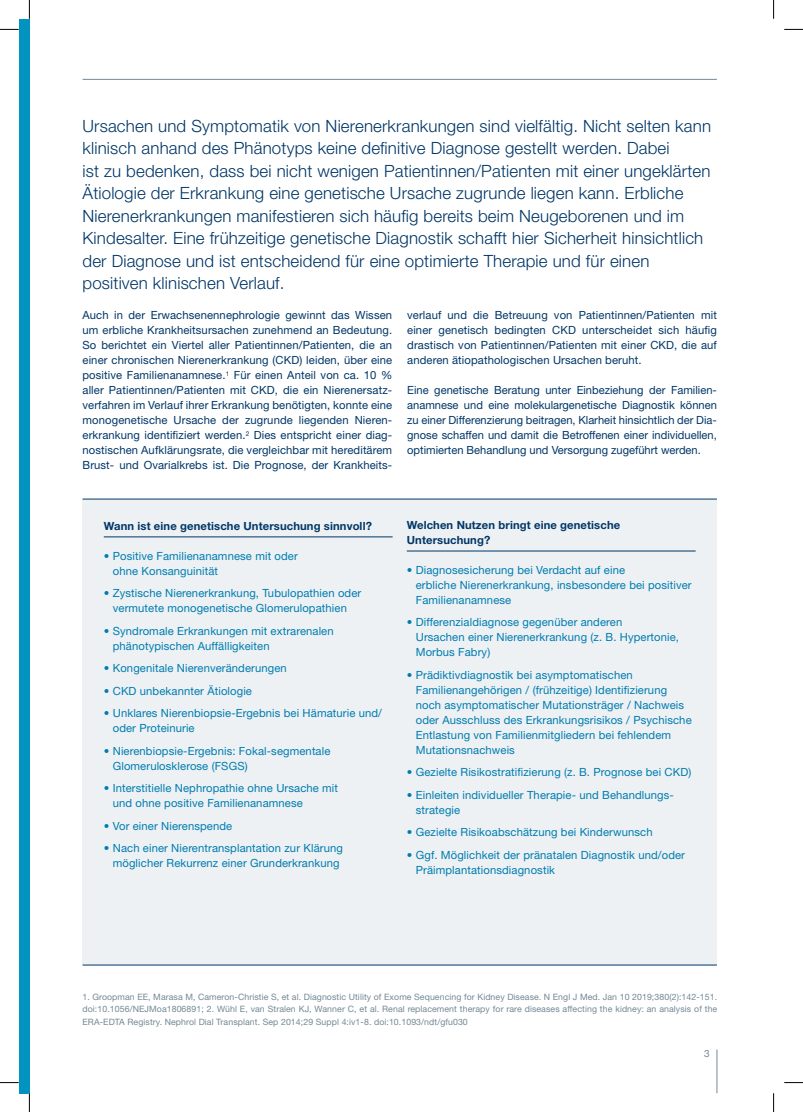
<style>
.page{position:relative;width:803px;height:1112px;background:#fff}
.page>*{position:absolute;margin:0;border:0;box-sizing:border-box;transform-origin:0 0}
.t1{font:300 16.88px/22.5px "Helvetica Neue LT Std";letter-spacing:.01em;color:#003667}
.t2{font:11.25px/15px "Helvetica Neue LT Std";letter-spacing:.01em;color:#007cb1}
.t3{font:11.25px/15px "Helvetica Neue LT Std";letter-spacing:.01em;color:#003667;text-align:justify}
.t4{font:700 11.25px/15px "Helvetica Neue LT Std";letter-spacing:.01em;color:#003667}
.t5{font:10px "Helvetica Neue";color:#738994}
.t6{font:8.75px/12.5px "Helvetica Neue LT Std";letter-spacing:.01em;color:#738994;text-align:justify}
</style>
<div class="page">
<hr style="left:717px;top:1049px;width:1px;height:43px;background:#738994">
<hr style="left:83px;top:79px;width:634px;height:1px;background:#738994">
<div style="left:19px;top:19px;width:10px;height:1073px;background:#0293c1"></div>
<div style="left:83px;top:499px;width:634px;height:465px;background:#edf1f3"></div>
<hr style="left:104px;top:536px;width:289px;height:1px;background:#003667">
<hr style="left:83px;top:498px;width:634px;height:1px;background:#003667">
<hr style="left:83px;top:964px;width:634px;height:1px;background:#003667">
<hr style="left:407px;top:550px;width:289px;height:1px;background:#003667">
<svg style="left:0;top:29px;width:19px;height:1px"></svg>
<svg style="left:784px;top:29px;width:19px;height:1px"></svg>
<svg style="left:0;top:1082px;width:19px;height:1px"></svg>
<svg style="left:784px;top:1082px;width:19px;height:1px"></svg>
<svg style="left:29px;top:0;width:1px;height:19px"></svg>
<svg style="left:29px;top:1092px;width:1px;height:19px"></svg>
<svg style="left:773px;top:0;width:1px;height:19px"></svg>
<svg style="left:773px;top:1093px;width:1px;height:18px"></svg>
<p class="t1" style="left:83px;top:114px;width:630px">Ursachen und Symptomatik von Nierenerkrankungen sind vielfältig. Nicht selten kann klinisch anhand des Phänotyps keine definitive Diagnose gestellt werden. Dabei<br>ist zu bedenken, dass bei nicht wenigen Patientinnen/Patienten mit einer ungeklärten Ätiologie der Erkrankung eine genetische Ursache zugrunde liegen kann. Erbliche Nierenerkrankungen manifestieren sich häufig bereits beim Neugeborenen und im Kindesalter. Eine frühzeitige genetische Diagnostik schafft hier Sicherheit hinsichtlich der Diagnose und ist entscheidend für eine optimierte Therapie und für einen positiven klinischen Verlauf.</p>
<p class="t3" style="left:83px;top:307px;width:311px">Auch in der Erwachsenennephrologie gewinnt das Wissen um erbliche Krankheitsursachen zunehmend an Bedeutung.<br>So berichtet ein Viertel aller Patientinnen/Patienten, die an einer chronischen Nierenerkrankung (CKD) leiden, über eine positive Familienanamnese.<sup>1</sup> Für einen Anteil von ca. 10 % aller Patientinnen/Patienten mit CKD, die ein Nierenersatz&shy;verfahren im Verlauf ihrer Erkrankung benötigten, konnte eine monogenetische Ursache der zugrunde liegenden Nieren&shy;erkrankung identifiziert werden.<sup>2</sup> Dies entspricht einer diag&shy;nostischen Aufklärungsrate, die vergleichbar mit hereditärem Brust- und Ovarialkrebs ist. Die Prognose, der Krankheits-</p>
<p class="t3" style="left:407px;top:307px;width:311px">verlauf und die Betreuung von Patientinnen/Patienten mit einer genetisch bedingten CKD unterscheidet sich häufig drastisch von Patientinnen/Patienten mit einer CKD, die auf anderen ätiopathologischen Ursachen beruht.</p>
<p class="t3" style="left:407px;top:382px;width:311px">Eine genetische Beratung unter Einbeziehung der Familien&shy;anamnese und eine molekulargenetische Diagnostik können zu einer Differenzierung beitragen, Klarheit hinsichtlich der Dia&shy;gnose schaffen und damit die Betroffenen einer individuellen, optimierten Behandlung und Versorgung zugeführt werden.</p>
<p class="t4" style="left:104px;top:517px;width:270px">Wann ist eine genetische Untersuchung sinnvoll?</p>
<p class="t2" style="left:113px;top:547px;width:187px;text-indent:-9px">• Positive Familienanamnese mit oder ohne Konsanguinität</p>
<p class="t2" style="left:104px;top:585px;width:259px;text-align:center">• Zystische Nierenerkrankung, Tubulopathien oder vermutete monogenetische Glomerulopathien</p>
<p class="t2" style="left:113px;top:622px;width:222px;text-indent:-9px">• Syndromale Erkrankungen mit extrarenalen phänotypischen Auffälligkeiten</p>
<p class="t2" style="left:104px;top:660px;width:185px">• Kongenitale Nierenveränderungen</p>
<p class="t2" style="left:104px;top:682px;width:150px">• CKD unbekannter Ätiologie</p>
<p class="t2" style="left:113px;top:705px;width:271px;text-indent:-9px">• Unklares Nierenbiopsie-Ergebnis bei Hämaturie und/ oder Proteinurie</p>
<p class="t2" style="left:113px;top:742px;width:219px;text-indent:-9px">• Nierenbiopsie-Ergebnis: Fokal-segmentale<br>Glomerulosklerose (FSGS)</p>
<p class="t2" style="left:113px;top:780px;width:227px;text-indent:-9px">• Interstitielle Nephropathie ohne Ursache mit und ohne positive Familienanamnese</p>
<p class="t2" style="left:104px;top:817px;width:130px">• Vor einer Nierenspende</p>
<p class="t2" style="left:104px;top:840px;width:241px;text-align:center">• Nach einer Nierentransplantation zur Klärung möglicher Rekurrenz einer Grunderkrankung</p>
<p class="t4" style="left:407px;top:516px;width:215px">Welchen Nutzen bringt eine genetische<br>Untersuchung?</p>
<p class="t2" style="left:416px;top:562px;width:277px;text-indent:-9px">• Diagnosesicherung bei Verdacht auf eine<br>erbliche Nierenerkrankung, insbesondere bei positiver<br>Familienanamnese</p>
<p class="t2" style="left:416px;top:614px;width:265px;text-indent:-9px">• Differenzialdiagnose gegenüber anderen<br>Ursachen einer Nierenerkrankung (z. B. Hypertonie,<br>Morbus Fabry)</p>
<p class="t2" style="left:416px;top:667px;width:277px;text-indent:-9px">• Prädiktivdiagnostik bei asymptomatischen Familienangehörigen / (frühzeitige) Identifizierung noch asymptomatischer Mutationsträger / Nachweis oder Ausschluss des Erkrankungsrisikos / Psychische Entlastung von Familienmitgliedern bei fehlendem Mutationsnachweis</p>
<p class="t2" style="left:407px;top:764px;width:286px">• Gezielte Risikostratifizierung (z. B. Prognose bei CKD)</p>
<p class="t2" style="left:416px;top:787px;width:260px;text-indent:-9px">• Einleiten individueller Therapie- und Behandlungs&shy;strategie</p>
<p class="t2" style="left:407px;top:824px;width:247px">• Gezielte Risikoabschätzung bei Kinderwunsch</p>
<p class="t2" style="left:416px;top:847px;width:271px;text-indent:-9px">• Ggf. Möglichkeit der pränatalen Diagnostik und/oder<br>Präimplantationsdiagnostik</p>
<p class="t6" style="left:83px;top:990px;width:636px">1. Groopman EE, Marasa M, Cameron-Christie S, et al. Diagnostic Utility of Exome Sequencing for Kidney Disease. N Engl J Med. Jan 10 2019;380(2):142-151. doi:10.1056/NEJMoa1806891; 2. Wühl E, van Stralen KJ, Wanner C, et al. Renal replacement therapy for rare diseases affecting the kidney: an analysis of the ERA-EDTA Registry. Nephrol Dial Transplant. Sep 2014;29 Suppl 4:iv1-8. doi:10.1093/ndt/gfu030</p>
<p class="t5" style="left:704px;top:1045px;width:7px">3</p>
</div>
